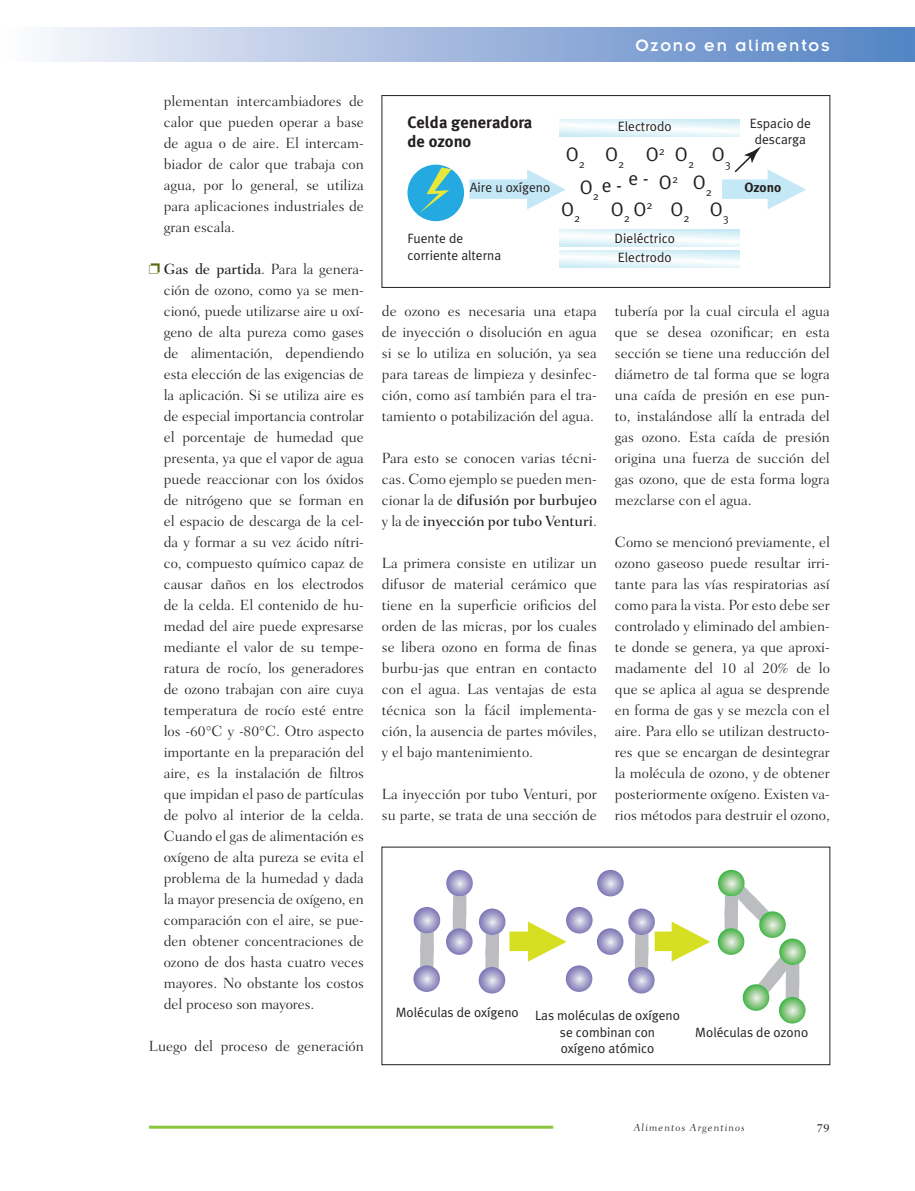
<style>
.page{position:relative;width:915px;height:1191px;background:#fff}
.page>*{position:absolute;margin:0;border:0;box-sizing:border-box;transform-origin:0 0}
.t1{font:19.5px/28.3px "Meta Plus Normal";color:#231f20}
.t2{font:18px "Insignia LT Std";letter-spacing:.1em;color:#fff}
.t3{font:700 16.5px "Meta Plus";color:#231f20}
.volitas{font:300 15px/21px "Fairfield LT Std";color:#231f20;text-align:justify}
.t4{font:13.5px/16.2px "Meta Plus Normal";color:#231f20}
.t5{font:700 13.5px "Meta Plus";color:#231f20}
.t6{font:12px "Fairfield LT Std Caption Med";color:#231f20}
.t7{font:11.4px "Meta Plus Normal";color:#231f20}
.t8{font:300 10.5px "Fairfield LT Std Caption";letter-spacing:.1em;color:#231f20}
.s1{color:#556b0e}
.s2{font-weight:500}
</style>
<div class="page">
<div style="left:0;top:27px;width:914px;height:34px;background:linear-gradient(to right,#f9f8fc,#507fc3)"></div>
<hr style="left:149px;top:1125px;width:404px;height:3px;background:#8bc63e">
<svg style="left:469px;top:169px;width:96px;height:40px"></svg>
<div style="left:407px;top:165px;width:57px;height:56px;background:#24aae1;border-radius:50%"></div>
<svg style="left:559px;top:119px;width:179px;height:17px"></svg>
<svg style="left:559px;top:230px;width:179px;height:17px"></svg>
<svg style="left:559px;top:251px;width:179px;height:17px"></svg>
<svg style="left:722px;top:146px;width:83px;height:63px"></svg>
<svg style="left:419px;top:167px;width:32px;height:46px"></svg>
<div style="left:381px;top:95px;width:448px;height:193px;border:1px solid #231f20"></div>
<svg style="left:717px;top:870px;width:89px;height:154px"></svg>
<svg style="left:413px;top:870px;width:296px;height:124px"></svg>
<p class="volitas" style="left:164px;top:90px;width:201px">plementan intercambiadores de calor que pueden operar a base de agua o de aire. El intercam&shy;biador de calor que trabaja con agua, por lo general, se utiliza para aplicaciones industriales de gran escala.</p>
<p class="volitas" style="left:164px;top:258px;width:201px;text-indent:-15px"><span class="s1">❐</span> <span class="s2">Gas de partida</span>. Para la genera&shy;ción de ozono, como ya se men&shy;cionó, puede utilizarse aire u oxí&shy;geno de alta pureza como gases de alimentación, dependiendo esta elección de las exigencias de la aplicación. Si se utiliza aire es de especial importancia controlar el porcentaje de humedad que presenta, ya que el vapor de agua puede reaccionar con los óxidos de nitrógeno que se forman en el espacio de descarga de la cel&shy;da y formar a su vez ácido nítri&shy;co, compuesto químico capaz de causar daños en los electrodos de la celda. El contenido de hu&shy;medad del aire puede expresarse mediante el valor de su tempe&shy;ratura de rocío, los generadores de ozono trabajan con aire cuya temperatura de rocío esté entre los -60°C y -80°C. Otro aspecto importante en la preparación del aire, es la instalación de filtros que impidan el paso de partículas de polvo al interior de la celda.<br>Cuando el gas de alimentación es oxígeno de alta pureza se evita el problema de la humedad y dada la mayor presencia de oxígeno, en comparación con el aire, se pue&shy;den obtener concentraciones de ozono de dos hasta cuatro veces mayores. No obstante los costos del proceso son mayores.</p>
<p class="volitas" style="left:149px;top:1035px;width:216px">Luego del proceso de generación</p>
<p class="t2" style="left:635px;top:37px;width:195px">Ozono en alimentos</p>
<p class="t3" style="left:407px;top:112px;width:126px">Celda generadora</p>
<p class="t4" style="left:617px;top:118px;width:55px">Electrodo</p>
<p class="t3" style="left:407px;top:132px;width:65px">de ozono</p>
<p class="t1" style="left:565px;top:140px;width:21px">O<sub>2</sub></p>
<p class="t1" style="left:628px;top:164px;width:22px">e -</p>
<p class="t1" style="left:658px;top:140px;width:73px;text-indent:-54px">O<sub>2</sub> O<sup>2</sup> O<sub>2</sub> O<sub>3<br></sub>O O<sub>2</sub></p>
<p class="t7" style="left:671px;top:172px;width:8px">2</p>
<p class="t1" style="left:579px;top:171px;width:44px">O e -</p>
<p class="t7" style="left:592px;top:189px;width:8px">2</p>
<p class="t4" style="left:469px;top:179px;width:82px">Aire u oxígeno</p>
<p class="t4" style="left:407px;top:230px;width:95px">Fuente de corriente alterna</p>
<p class="t1" style="left:561px;top:195px;width:21px">O<sub>2</sub></p>
<p class="t1" style="left:610px;top:195px;width:119px">O<sub>2</sub> O<sup>2</sup> O<sub>2</sub> O<sub>3</sub></p>
<p class="t4" style="left:614px;top:229px;width:62px;line-height:19px">Dieléctrico<br>Electrodo</p>
<p class="t4" style="left:749px;top:115px;width:63px;text-align:center">Espacio de descarga</p>
<p class="t5" style="left:744px;top:180px;width:38px">Ozono</p>
<p class="volitas" style="left:382px;top:300px;width:216px">de ozono es necesaria una etapa de inyección o disolución en agua si se lo utiliza en solución, ya sea para tareas de limpieza y desinfec&shy;ción, como así también para el tra&shy;tamiento o potabilización del agua.</p>
<p class="volitas" style="left:382px;top:447px;width:216px">Para esto se conocen varias técni&shy;cas. Como ejemplo se pueden men&shy;cionar la de <span class="s2">difusión por burbujeo </span>y la de <span class="s2">inyección por tubo Venturi</span>.</p>
<p class="volitas" style="left:382px;top:552px;width:216px">La primera consiste en utilizar un difusor de material cerámico que tiene en la superficie orificios del orden de las micras, por los cuales se libera ozono en forma de finas burbu-jas que entran en contacto con el agua. Las ventajas de esta técnica son la fácil implementa&shy;ción, la ausencia de partes móviles, y el bajo mantenimiento.</p>
<p class="volitas" style="left:382px;top:783px;width:216px">La inyección por tubo Venturi, por su parte, se trata de una sección de</p>
<p class="volitas" style="left:614px;top:300px;width:216px">tubería por la cual circula el agua que se desea ozonificar; en esta sección se tiene una reducción del diámetro de tal forma que se logra una caída de presión en ese pun&shy;to, instalándose allí la entrada del gas ozono. Esta caída de presión origina una fuerza de succión del gas ozono, que de esta forma logra mezclarse con el agua.</p>
<p class="volitas" style="left:614px;top:531px;width:216px">Como se mencionó previamente, el ozono gaseoso puede resultar irri&shy;tante para las vías respiratorias así como para la vista. Por esto debe ser controlado y eliminado del ambien&shy;te donde se genera, ya que aproxi&shy;madamente del 10 al 20% de lo que se aplica al agua se desprende en forma de gas y se mezcla con el aire. Para ello se utilizan destructo&shy;res que se encargan de desintegrar la molécula de ozono, y de obtener posteriormente oxígeno. Existen va&shy;rios métodos para destruir el ozono,</p>
<p class="t4" style="left:559px;top:1007px;width:122px;text-indent:-164px">Moléculas de oxígeno Las moléculas de oxígeno se combinan con oxígeno atómico</p>
<p class="t4" style="left:695px;top:1023px;width:114px">Moléculas de ozono</p>
<p class="t8" style="left:633px;top:1121px;width:113px">Alimentos Argentinos</p>
<p class="t6" style="left:816px;top:1120px;width:15px">79</p>
</div>
